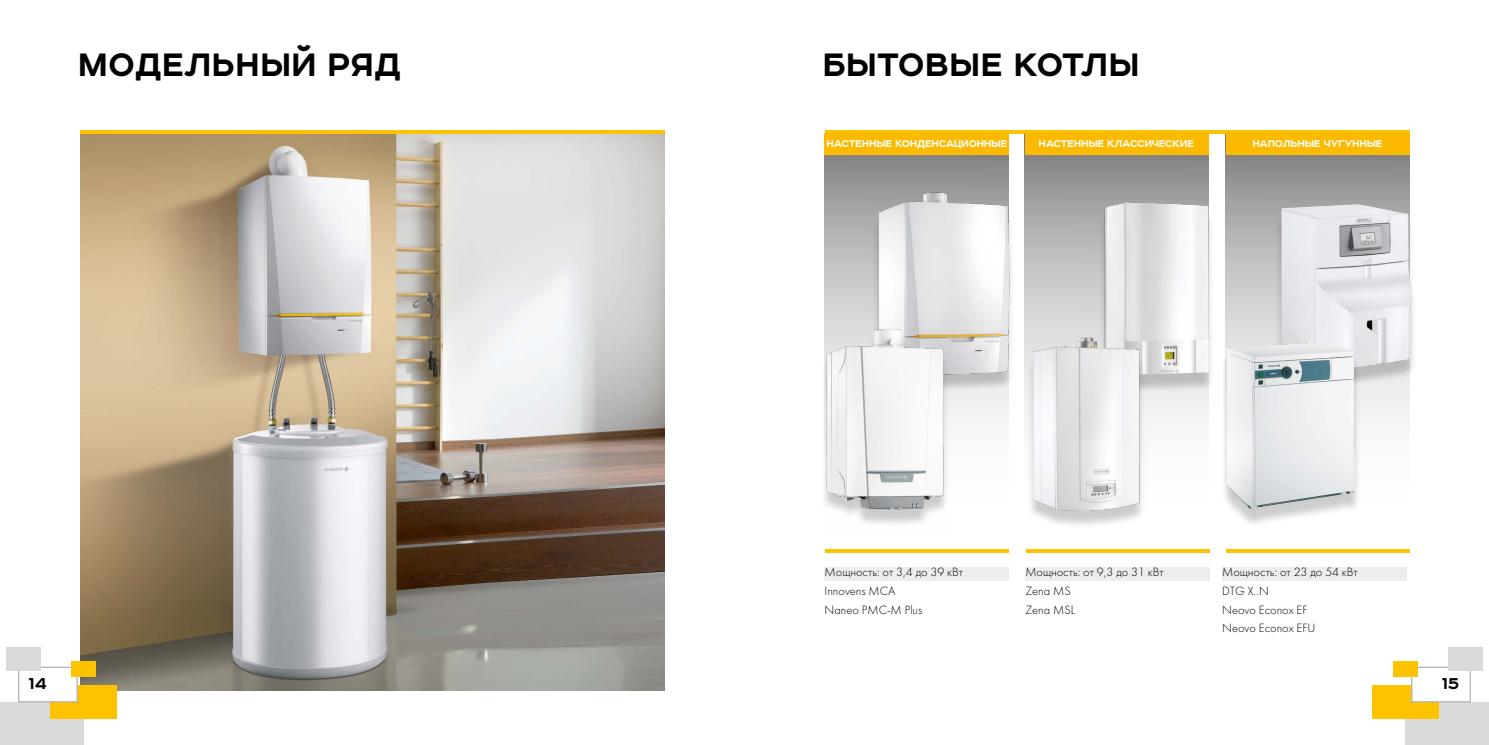
<style>
.page{position:relative;width:1489px;height:745px;background:#fff}
.page>*{position:absolute;margin:0;border:0;box-sizing:border-box;transform-origin:0 0}
.t1{font:700 41.25px "Affect";color:#000}
.t2{font:700 20px "Affect";color:#000}
.t3{font:12.5px/18.8px "Futura Light C";color:#000}
.t4{font:700 12.5px "Affect";letter-spacing:-.02em;color:#fff}
</style>
<div class="page">
<div style="left:1222px;top:566px;width:183px;height:14px;background:#ededed"></div>
<div style="left:1025px;top:566px;width:184px;height:14px;background:#ededed"></div>
<div style="left:824px;top:566px;width:184px;height:14px;background:#ededed"></div>
<svg style="left:1225px;top:155px;width:184px;height:265px;background:#afaeae"></svg>
<svg style="left:1024px;top:155px;width:184px;height:272px;background:#b3b3b3"></svg>
<svg style="left:825px;top:155px;width:183px;height:272px;background:#b1b1b1"></svg>
<hr style="left:825px;top:130px;width:584px;height:3px;background:#fdc300">
<hr style="left:825px;top:549px;width:183px;height:4px;background:#fdc300">
<hr style="left:1025px;top:549px;width:184px;height:4px;background:#fdc300">
<hr style="left:1225px;top:549px;width:184px;height:4px;background:#fdc300">
<div style="left:1024px;top:133px;width:184px;height:22px;background:#fbba00"></div>
<div style="left:824px;top:133px;width:185px;height:22px;background:#fbba00"></div>
<div style="left:1225px;top:133px;width:184px;height:22px;background:#fbba00"></div>
<div style="left:1098px;top:208px;width:116px;height:185px;background:#000;opacity:.2"></div>
<img style="left:1103px;top:202px;width:105px;height:173px">
<div style="left:871px;top:199px;width:144px;height:193px;background:#000;opacity:.2"></div>
<img style="left:871px;top:186px;width:142px;height:195px">
<img style="left:824px;top:327px;width:126px;height:197px">
<div style="left:1274px;top:210px;width:143px;height:178px;background:#000;opacity:.2"></div>
<img style="left:1281px;top:204px;width:76px;height:144px">
<div style="left:1219px;top:348px;width:142px;height:179px;background:#000;opacity:.2"></div>
<img style="left:1225px;top:342px;width:129px;height:167px">
<div style="left:1026px;top:343px;width:120px;height:185px;background:#000;opacity:.2"></div>
<img style="left:1024px;top:336px;width:124px;height:177px">
<img style="left:80px;top:133px;width:584px;height:557px">
<div style="left:0;top:702px;width:83px;height:42px;background:#dadada"></div>
<div style="left:50px;top:685px;width:66px;height:33px;background:#fdc300"></div>
<div style="left:18px;top:666px;width:60px;height:36px;background:#fff;border:1px solid #b3b2b2"></div>
<div style="left:71px;top:661px;width:24px;height:15px;background:#fdc300"></div>
<div style="left:6px;top:647px;width:35px;height:23px;background:#dadada"></div>
<hr style="left:80px;top:130px;width:584px;height:3px;background:#fdc300">
<div style="left:1405px;top:702px;width:83px;height:42px;background:#dadada"></div>
<div style="left:1372px;top:685px;width:66px;height:33px;background:#fdc300"></div>
<div style="left:1410px;top:666px;width:60px;height:36px;background:#fff;border:1px solid #b3b2b2"></div>
<div style="left:1393px;top:661px;width:24px;height:15px;background:#fdc300"></div>
<div style="left:1447px;top:647px;width:35px;height:23px;background:#dadada"></div>
<h1 class="t1" style="left:78px;top:35px;width:324px">МОДЕЛЬНЫЙ РЯД</h1>
<h2 class="t2" style="left:29px;top:668px;width:19px">14</h2>
<h1 class="t1" style="left:822px;top:35px;width:319px">БЫТОВЫЕ КОТЛЫ</h1>
<p class="t4" style="left:826px;top:135px;width:182px">НАСТЕННЫЕ КОНДЕНСАЦИОННЫЕ</p>
<p class="t4" style="left:1038px;top:135px;width:157px">НАСТЕННЫЕ КЛАССИЧЕСКИЕ</p>
<p class="t4" style="left:1252px;top:135px;width:132px">НАПОЛЬНЫЕ ЧУГУННЫЕ</p>
<p class="t3" style="left:824px;top:562px;width:140px">Мощность: от 3,4 до 39 кВт<br>Innovens MCA<br>Naneo PMC-M Plus</p>
<p class="t3" style="left:1025px;top:562px;width:140px">Мощность: от 9,3 до 31 кВт<br>Zena MS<br>Zena MSL</p>
<p class="t3" style="left:1222px;top:562px;width:137px">Мощность: от 23 до 54 кВт<br>DTG X..N<br>Neovo Econox EF<br>Neovo Econox EFU</p>
<h2 class="t2" style="left:1441px;top:668px;width:19px">15</h2>
</div>
